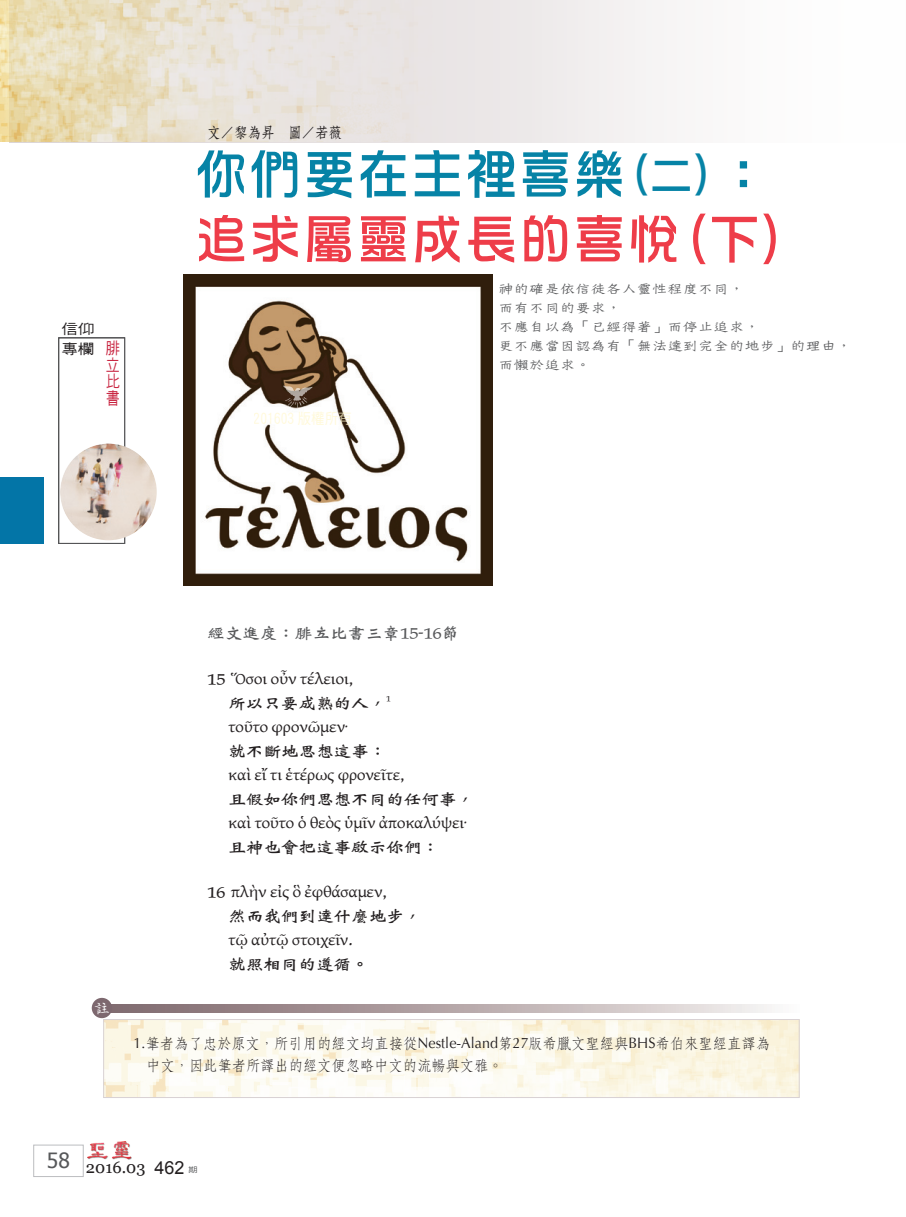
<style>
.page{position:relative;width:906px;height:1217px;background:#fff}
.page>*{position:absolute;margin:0;border:0;box-sizing:border-box;transform-origin:0 0}
.題目{font:54px/64.8px "DF Hua Zong W5 WIN BF";color:#ee3d49}
.t1{font:21px "Tahoma";color:#57585a}
.t2{font:16.5px "Georgia";color:#231f20}
.t3{font:16.5px/16.5px "DF Hei W5 WIN BF";color:#c8233f;text-align:justify;scale:.85 1}
.註{font:16.5px "DFWZ Ming W4 WIN BF";color:#fff}
.Normal經文{font:16.2px/24px "Gentium";letter-spacing:-.025em;color:#231f20;scale:1.11 1}
.Normal經文-2{font:16.2px "DF Wei Bei W7 WINP BF";letter-spacing:-.025em;color:#57585a;scale:1.11 1}
.備註{font:15px/22.5px "DF Fang Song W4 WIN BF";letter-spacing:.005em;color:#231f20;scale:.95 1}
.t4{font:15px "DF Yuan W5 WIN BF";color:#fff7cb;scale:.9 1}
.作者{font:15px "DF Fang Song W6 WIN BF";color:#231f20;scale:.9 1}
.眉批{font:14.1px/18.9px "DF Tie Xian W3 WIN BF";letter-spacing:-.025em;color:#57585a;scale:1.11 1}
.t5{font:14.1px "DF Hei W5 WIN BF";color:#231f20;scale:1.18 1}
.t6{font:7.5px "DF Hei W5 WIN BF";color:#57585a;scale:1.25 1}
.s1{color:#0683a6}
.s2{font-size:45px;color:#0683a6}
.s3{font-family:"DF Wei Bei W7 WINP BF"}
.s4{font-family:"Optima"}
.s5{font-family:"Arial";font-size:18px}
</style>
<div class="page">
<div style="left:33px;top:1144px;width:50px;height:32px;border:1px solid #bcbdc0"></div>
<img style="left:87px;top:1141px;width:44px;height:17px">
<div style="left:9px;top:0;width:897px;height:143px;background:linear-gradient(to bottom,#f7f6f6,#f7f6f6)"></div>
<img style="left:0;top:0;width:509px;height:141px">
<hr style="left:905px;top:0;width:1px;height:140px;background:#fdfdfd">
<div style="left:58px;top:337px;width:67px;height:206px;border:1px solid #57585a"></div>
<div style="left:0;top:477px;width:43px;height:66px;background:#0375a7"></div>
<img style="left:60px;top:443px;width:97px;height:97px;border-radius:48px">
<img style="left:105px;top:1020px;width:692px;height:75px">
<svg style="left:111px;top:1004px;width:661px;height:8px;background:#b6a8a9"></svg>
<div style="left:92px;top:997px;width:20px;height:20px;background:#7d686f;border-radius:50%"></div>
<img style="left:183px;top:275px;width:310px;height:311px">
<svg style="left:283px;top:385px;width:30px;height:22px"></svg>
<p class="作者" style="left:207px;top:125px;width:151px">文／黎為昇 圖／若薇</p>
<p class="t5" style="left:61px;top:321px;width:29px">信仰</p>
<p class="t5" style="left:61px;top:341px;width:29px">專欄</p>
<p class="t3" style="left:106px;top:340px;width:18px">腓立比書</p>
<p class="題目" style="left:194px;top:141px;width:596px"><span class="s1">你們要在主裡喜樂</span><span class="s2">(二)</span><span class="s1">：</span>追求屬靈成長的喜悅(下)</p>
<p class="t4" style="left:254px;top:410px;width:110px">201603 版權所有</p>
<p class="眉批" style="left:498px;top:279px;width:320px">神的確是依信徒各人靈性程度不同，<br>而有不同的要求，<br>不應自以為「已經得著」而停止追求，<br>更不應當因認為有「無法達到完全的地步」的理由，而懶於追求。</p>
<p class="註" style="left:94px;top:999px;width:18px">註</p>
<p class="Normal經文-2" style="left:207px;top:625px;width:229px">經文進度：腓立比書三章15-16節</p>
<p class="Normal經文" style="left:228px;top:665px;width:223px;text-indent:-21px"><span class="s3">15</span> Ὅσοι οὖν τέλειοι,<br><span class="s3">所以只要成熟的人，</span><sup>1<br></sup>τοῦτο φρονῶμεν·<br><span class="s3">就不斷地思想這事：<br></span>καὶ εἴ τι ἑτέρως φρονεῖτε,<br><span class="s3">且假如你們思想不同的任何事，</span>καὶ τοῦτο ὁ θεὸς ὑμῖν ἀποκαλύψει·<span class="s3">且神也會把這事啟示你們：</span></p>
<p class="Normal經文" style="left:228px;top:878px;width:176px;text-indent:-21px"><span class="s3">16</span> πλὴν εἰς ὃ ἐφθάσαμεν,<br><span class="s3">然而我們到達什麼地步，</span>τῷ αὐτῷ στοιχεῖν.<br><span class="s3">就照相同的遵循。</span></p>
<p class="備註" style="left:146px;top:1031px;width:658px;text-indent:-13px"><span class="s4">1.</span>筆者為了忠於原文，所引用的經文均直接從<span class="s4">Nestle-Aland</span>第<span class="s4">27</span>版希臘文聖經與<span class="s4">BHS</span>希伯來聖經直譯為中文，因此筆者所譯出的經文便忽略中文的流暢與文雅。</p>
<p class="t1" style="left:47px;top:1145px;width:24px">58</p>
<p class="t2" style="left:86px;top:1156px;width:100px">2016.03 <span class="s5">462</span></p>
<p class="t6" style="left:188px;top:1165px;width:9px">期</p>
</div>
